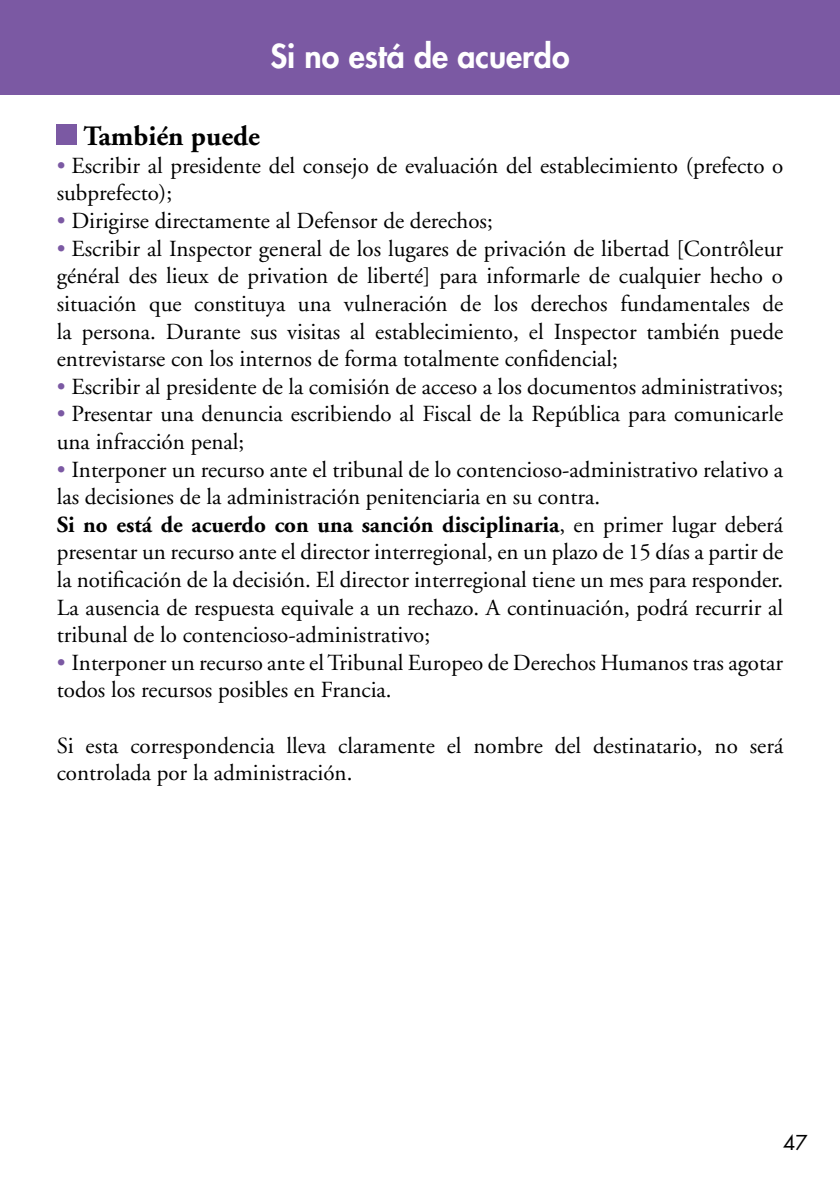
<style>
.page{position:relative;width:840px;height:1191px;background:#fff}
.page>*{position:absolute;margin:0;border:0;box-sizing:border-box;transform-origin:0 0}
.t1{font:800 32px "Futura";color:#fff}
.t2{font:700 28px "Adobe Garamond";color:#000}
.t3{font:23px/27.6px "Adobe Garamond";color:#000}
.t4{font:20px "Futura";color:#000}
.s1{color:#7b59a3}
.s2{font-weight:700}
</style>
<div class="page">
<div style="left:0;top:0;width:839px;height:94px;background:#7b59a3"></div>
<div style="left:57px;top:124px;width:20px;height:20px;background:#7b59a3"></div>
<h1 class="t1" style="left:270px;top:35px;width:300px">Si no está de acuerdo</h1>
<p class="t2" style="left:83px;top:121px;width:178px">También puede</p>
<p class="t3" style="left:57px;top:152px;width:727px"><span class="s1">•</span> Escribir al presidente del consejo de evaluación del establecimiento (prefecto o subprefecto);</p>
<p class="t3" style="left:57px;top:208px;width:437px"><span class="s1">•</span> Dirigirse directamente al Defensor de derechos;</p>
<p class="t3" style="left:57px;top:235px;width:727px;text-align:justify"><span class="s1">•</span> Escribir al Inspector general de los lugares de privación de libertad [Contrôleur général des lieux de privation de liberté] para informarle de cualquier hecho o situación que constituya una vulneración de los derechos fundamentales de la persona. Durante sus visitas al establecimiento, el Inspector también puede entrevistarse con los internos de forma totalmente confidencial;</p>
<p class="t3" style="left:57px;top:373px;width:727px"><span class="s1">•</span> Escribir al presidente de la comisión de acceso a los documentos administrativos;</p>
<p class="t3" style="left:57px;top:401px;width:727px"><span class="s1">•</span> Presentar una denuncia escribiendo al Fiscal de la República para comunicarle una infracción penal;</p>
<p class="t3" style="left:57px;top:456px;width:727px"><span class="s1">•</span> Interponer un recurso ante el tribunal de lo contencioso-administrativo relativo a las decisiones de la administración penitenciaria en su contra.<br><span class="s2">Si no está de acuerdo con una sanción disciplinaria</span>, en primer lugar deberá presentar un recurso ante el director interregional, en un plazo de 15 días a partir de la notificación de la decisión. El director interregional tiene un mes para responder.<br>La ausencia de respuesta equivale a un rechazo. A continuación, podrá recurrir al tribunal de lo contencioso-administrativo;</p>
<p class="t3" style="left:57px;top:649px;width:727px"><span class="s1">•</span> Interponer un recurso ante el Tribunal Europeo de Derechos Humanos tras agotar todos los recursos posibles en Francia.</p>
<p class="t3" style="left:57px;top:732px;width:727px">Si esta correspondencia lleva claramente el nombre del destinatario, no será controlada por la administración.</p>
<p class="t4" style="left:782px;top:1129px;width:26px">47</p>
</div>
